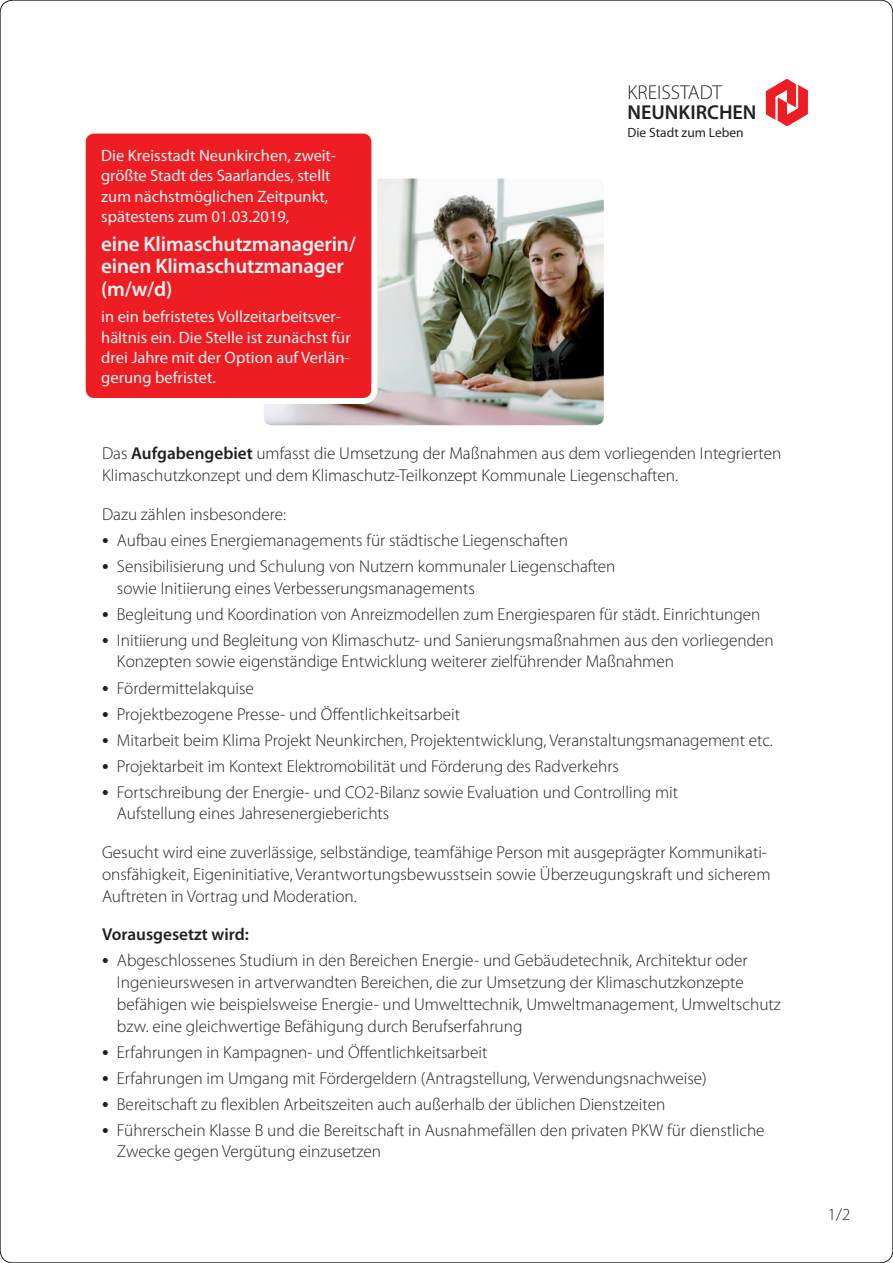
<style>
.page{position:relative;width:893px;height:1263px;background:#fff}
.page>*{position:absolute;margin:0;border:0;box-sizing:border-box;transform-origin:0 0}
.t1{font:600 21px/22.5px "Myriad Pro";letter-spacing:-.01em;color:#f2f3f4}
.t2{font:600 20.1px "Myriad Pro";color:#231f20}
.t3{font:300 20.1px "Myriad Pro";color:#231f20}
.t4{font:300 17.25px/21.8px "Myriad Pro";color:#231f20}
.t5{font:600 17.25px "Myriad Pro";color:#231f20}
.t6{font:300 16.95px "Myriad Pro";color:#231f20}
.t7{font:16.5px/20.2px "Myriad Pro";color:#f2f3f4}
.t8{font:13.5px "Myriad Pro";color:#231f20}
.s1{font-weight:600}
.s2{font-weight:600;font-size:21px}
</style>
<div class="page">
<img style="left:264px;top:179px;width:340px;height:246px">
<svg style="left:766px;top:79px;width:42px;height:47px"></svg>
<div style="left:83px;top:131px;width:291px;height:270px;background:#ee1d23;border-radius:12px"></div>
<div style="left:80px;top:128px;width:297px;height:276px;border:6px solid #fff;border-radius:12px"></div>
<p class="t7" style="left:101px;top:145px;width:236px">Die Kreisstadt Neunkirchen, zweit&shy;größte Stadt des Saarlandes, stellt zum nächstmöglichen Zeitpunkt, spätestens zum 01.03.2019,</p>
<p class="t1" style="left:101px;top:232px;width:256px">eine Klimaschutzmanagerin/ einen Klimaschutzmanager (m/w/d)</p>
<p class="t7" style="left:101px;top:307px;width:251px">in ein befristetes Vollzeitarbeitsver&shy;hältnis ein. Die Stelle ist zunächst für drei Jahre mit der Option auf Verlän&shy;gerung befristet.</p>
<p class="t3" style="left:627px;top:81px;width:96px">KREISSTADT</p>
<p class="t2" style="left:627px;top:99px;width:131px">NEUNKIRCHEN</p>
<p class="t8" style="left:627px;top:124px;width:118px">Die Stadt zum Leben</p>
<p class="t4" style="left:102px;top:443px;width:681px">Das <span class="s1">Aufgabengebiet</span> umfasst die Umsetzung der Maßnahmen aus dem vorliegenden Integrierten<br>Klimaschutzkonzept und dem Klimaschutz-Teilkonzept Kommunale Liegenschaften.</p>
<p class="t4" style="left:102px;top:504px;width:186px">Dazu zählen insbesondere:</p>
<p class="t4" style="left:102px;top:530px;width:467px"><span class="s2">•</span> Aufbau eines Energiemanagements für städtische Liegenschaften</p>
<p class="t4" style="left:117px;top:556px;width:500px;text-indent:-15px"><span class="s2">•</span> Sensibilisierung und Schulung von Nutzern kommunaler Liegenschaften sowie Initiierung eines Verbesserungsmanagements</p>
<p class="t4" style="left:102px;top:603px;width:660px"><span class="s2">•</span> Begleitung und Koordination von Anreizmodellen zum Energiesparen für städt. Einrichtungen</p>
<p class="t4" style="left:117px;top:629px;width:658px;text-indent:-15px"><span class="s2">•</span> Initiierung und Begleitung von Klimaschutz- und Sanierungsmaßnahmen aus den vorliegenden<br>Konzepten sowie eigenständige Entwicklung weiterer zielführender Maßnahmen</p>
<p class="t4" style="left:102px;top:677px;width:153px"><span class="s2">•</span> Fördermittelakquise</p>
<p class="t4" style="left:102px;top:703px;width:359px"><span class="s2">•</span> Projektbezogene Presse- und Öffentlichkeitsarbeit</p>
<p class="t4" style="left:102px;top:729px;width:672px"><span class="s2">•</span> Mitarbeit beim Klima Projekt Neunkirchen, Projektentwicklung, Veranstaltungsmanagement etc.</p>
<p class="t4" style="left:102px;top:755px;width:518px"><span class="s2">•</span> Projektarbeit im Kontext Elektromobilität und Förderung des Radverkehrs</p>
<p class="t4" style="left:117px;top:781px;width:563px;text-indent:-15px"><span class="s2">•</span> Fortschreibung der Energie- und CO2-Bilanz sowie Evaluation und Controlling mit<br>Aufstellung eines Jahresenergieberichts</p>
<p class="t4" style="left:102px;top:842px;width:670px">Gesucht wird eine zuverlässige, selbständige, teamfähige Person mit ausgeprägter Kommunikati&shy;onsfähigkeit, Eigeninitiative, Verantwortungsbewusstsein sowie Überzeugungskraft und sicherem<br>Auftreten in Vortrag und Moderation.</p>
<p class="t5" style="left:102px;top:923px;width:148px">Vorausgesetzt wird:</p>
<p class="t4" style="left:117px;top:950px;width:665px;text-indent:-15px"><span class="s2">•</span> Abgeschlossenes Studium in den Bereichen Energie- und Gebäudetechnik, Architektur oder Ingenieurswesen in artverwandten Bereichen, die zur Umsetzung der Klimaschutzkonzepte befähigen wie beispielsweise Energie- und Umwelttechnik, Umweltmanagement, Umweltschutz bzw. eine gleichwertige Befähigung durch Berufserfahrung</p>
<p class="t4" style="left:102px;top:1041px;width:387px"><span class="s2">•</span> Erfahrungen in Kampagnen- und Öffentlichkeitsarbeit</p>
<p class="t4" style="left:102px;top:1067px;width:606px"><span class="s2">•</span> Erfahrungen im Umgang mit Fördergeldern (Antragstellung, Verwendungsnachweise)</p>
<p class="t4" style="left:102px;top:1093px;width:565px"><span class="s2">•</span> Bereitschaft zu flexiblen Arbeitszeiten auch außerhalb der üblichen Dienstzeiten</p>
<p class="t4" style="left:117px;top:1119px;width:649px;text-indent:-15px"><span class="s2">•</span> Führerschein Klasse B und die Bereitschaft in Ausnahmefällen den privaten PKW für dienstliche<br>Zwecke gegen Vergütung einzusetzen</p>
<p class="t6" style="left:828px;top:1205px;width:24px">1/2</p>
</div>
